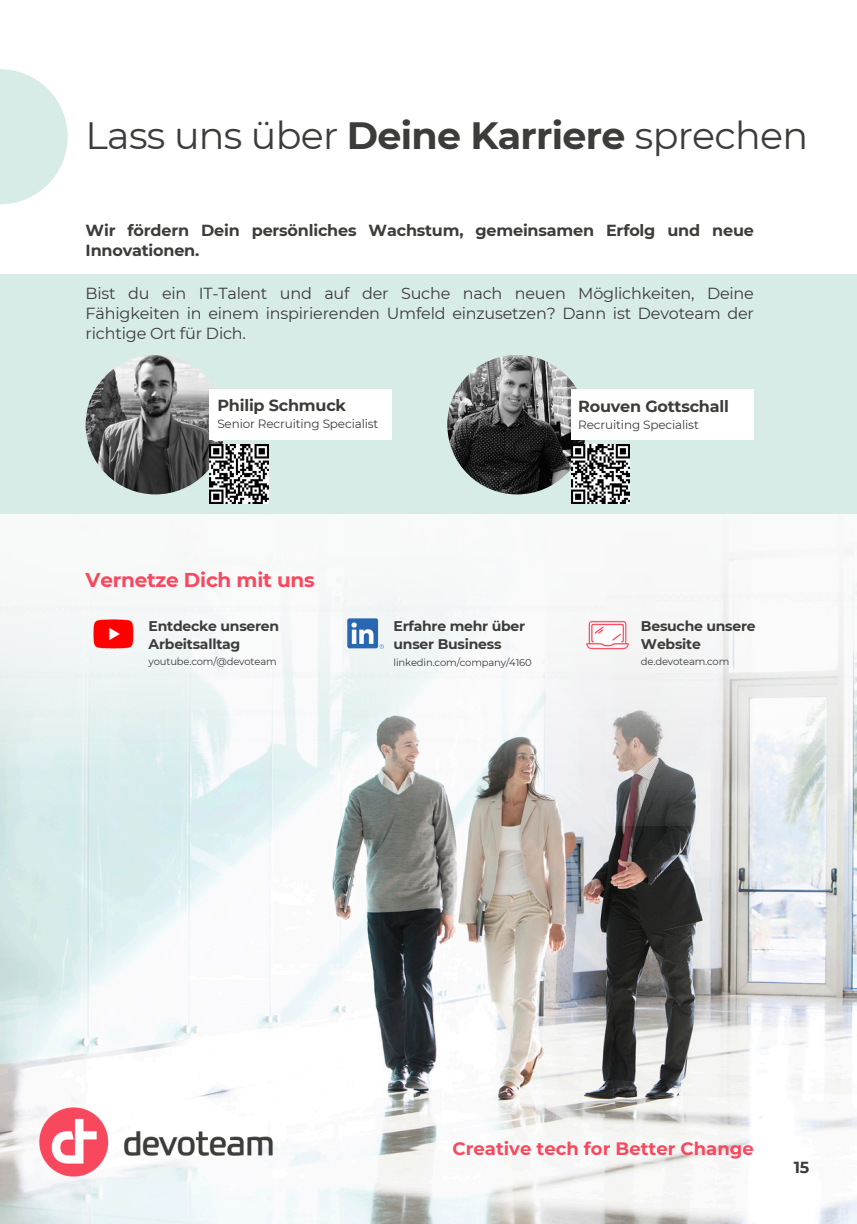
<style>
.page{position:relative;width:857px;height:1224px;background:#fff}
.page>*{position:absolute;margin:0;border:0;box-sizing:border-box;transform-origin:0 0}
.t1{font:38px "Montserrat";letter-spacing:-.02em;color:#3c3c3a}
.t2{font:700 20px "Montserrat";letter-spacing:-.01em;color:#f8485e}
.t3{font:700 18px "Montserrat";color:#f8485e}
.t4{font:16px/20px "Montserrat";letter-spacing:-.01em;color:#3c3c3a;text-align:justify}
.t5{font:700 16px/20px "Montserrat";letter-spacing:-.01em;color:#3c3c3a}
.t6{font:700 14px/18.2px "Montserrat";letter-spacing:-.015em;color:#3c3c3a}
.t7{font:12px "Montserrat";letter-spacing:-.01em;color:#3c3c3a}
.t8{font:10px "Montserrat";letter-spacing:-.015em;color:#3c3c3a}
.s1{font-weight:700}
</style>
<div class="page">
<img style="left:0;top:825px;width:856px;height:399px">
<div style="left:0;top:274px;width:856px;height:241px;background:#d7ebe7"></div>
<img style="left:16px;top:1083px;width:280px;height:117px">
<svg style="left:0;top:69px;width:68px;height:135px;fill:#d7ebe7"></svg>
<img style="left:86px;top:355px;width:139px;height:139px;border-radius:50%">
<div style="left:210px;top:389px;width:182px;height:51px;background:#fff"></div>
<img style="left:447px;top:355px;width:139px;height:139px;border-radius:50%">
<div style="left:571px;top:389px;width:182px;height:51px;background:#fff"></div>
<img style="left:571px;top:445px;width:58px;height:58px">
<img style="left:210px;top:445px;width:58px;height:58px">
<img style="left:0;top:550px;width:856px;height:275px">
<img style="left:348px;top:619px;width:36px;height:30px">
<img style="left:93px;top:620px;width:41px;height:28px">
<img style="left:586px;top:621px;width:42px;height:28px">
<p class="t1" style="left:86px;top:112px;width:724px">Lass uns über <span class="s1">Deine Karriere</span> sprechen</p>
<p class="t5" style="left:86px;top:220px;width:669px">Wir fördern Dein persönliches Wachstum, gemeinsamen Erfolg und neue<br>Innovationen.</p>
<h6 class="t4" style="left:86px;top:283px;width:669px">Bist du ein IT-Talent und auf der Suche nach neuen Möglichkeiten, Deine Fähigkeiten in einem inspirierenden Umfeld einzusetzen? Dann ist Devoteam der richtige Ort für Dich.</h6>
<p class="t5" style="left:217px;top:395px;width:130px">Philip Schmuck</p>
<p class="t7" style="left:217px;top:417px;width:163px">Senior Recruiting Specialist</p>
<p class="t5" style="left:578px;top:396px;width:152px">Rouven Gottschall</p>
<p class="t7" style="left:578px;top:418px;width:122px">Recruiting Specialist</p>
<h5 class="t2" style="left:86px;top:567px;width:230px">Vernetze Dich mit uns</h5>
<h5 class="t6" style="left:149px;top:616px;width:132px">Entdecke unseren<br>Arbeitsalltag</h5>
<p class="t8" style="left:149px;top:656px;width:130px">youtube.com/@devoteam</p>
<p class="t6" style="left:393px;top:617px;width:133px">Erfahre mehr über unser Business</p>
<p class="t8" style="left:393px;top:656px;width:139px">linkedin.com/company/4160</p>
<p class="t6" style="left:641px;top:616px;width:116px">Besuche unsere<br>Website</p>
<h2 class="t8" style="left:641px;top:656px;width:90px">de.devoteam.com</h2>
<p class="t3" style="left:452px;top:1137px;width:302px">Creative tech for Better Change</p>
<p class="t5" style="left:793px;top:1157px;width:17px">15</p>
</div>
